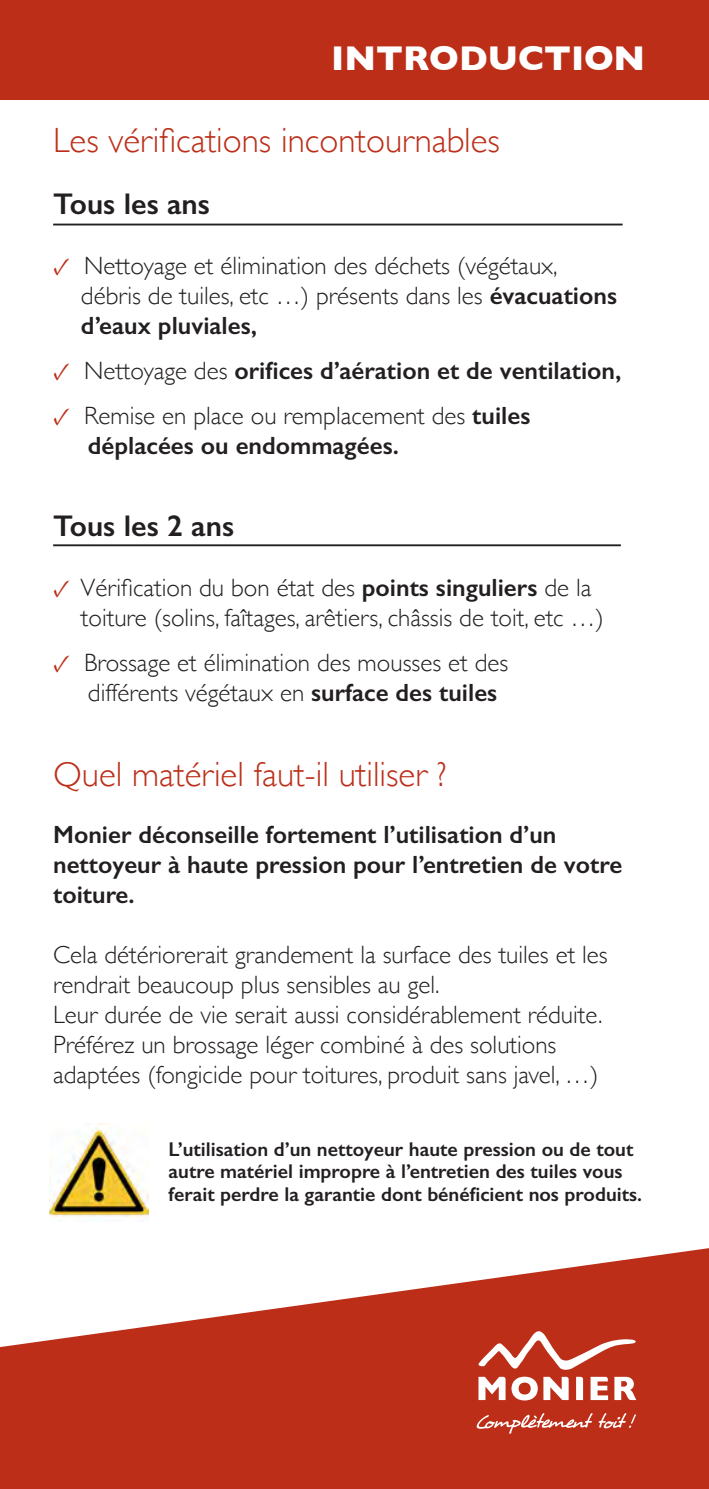
<style>
.page{position:relative;width:709px;height:1489px;background:#fff}
.page>*{position:absolute;margin:0;border:0;box-sizing:border-box;transform-origin:0 0}
.t1{font:300 35px "Gill Sans";color:#bc2e18}
.t2{font:700 35px "Gill Sans";color:#fff}
.t3{font:600 30px "Gill Sans";color:#231f20}
.t4{font:300 25px/30px "Gill Sans";color:#231f20}
.t5{font:600 25px/30px "Gill Sans";color:#231f20}
.t6{font:600 20px/22.5px "Gill Sans";color:#231f20}
.s1{font-family:"Minion Pro";font-weight:400;color:#bc2e18}
.s2{font-weight:600}
.s3{font-weight:300}
</style>
<div class="page">
<hr style="left:53px;top:223px;width:569px;height:2px;background:#231f20">
<hr style="left:53px;top:544px;width:568px;height:2px;background:#231f20">
<svg style="left:0;top:1248px;width:709px;height:240px;fill:#bc2e18"></svg>
<svg style="left:471px;top:1331px;width:165px;height:74px"></svg>
<svg style="left:469px;top:1412px;width:167px;height:26px;background:#c54c3a"></svg>
<div style="left:0;top:0;width:709px;height:99px;background:#bc2e18"></div>
<img style="left:50px;top:1123px;width:98px;height:98px">
<h1 class="t2" style="left:331px;top:30px;width:315px">INTRODUCTION</h1>
<h1 class="t1" style="left:53px;top:113px;width:448px">Les vérifications incontournables</h1>
<p class="t3" style="left:53px;top:186px;width:158px">Tous les ans</p>
<p class="t4" style="left:81px;top:250px;width:537px;text-indent:-28px"><span class="s1">✓</span> Nettoyage et élimination des déchets (végétaux, débris de tuiles, etc …) présents dans les <span class="s2">évacuations d’eaux pluviales,</span></p>
<p class="t5" style="left:53px;top:356px;width:569px"><span class="s1">✓</span> <span class="s3">Nettoyage des</span> orifices d’aération et de ventilation,</p>
<p class="t4" style="left:88px;top:400px;width:444px;text-indent:-35px"><span class="s1">✓</span> Remise en place ou remplacement des <span class="s2">tuiles déplacées ou endommagées.</span></p>
<p class="t3" style="left:53px;top:507px;width:182px">Tous les 2 ans</p>
<p class="t4" style="left:81px;top:571px;width:524px;text-indent:-28px"><span class="s1">✓</span> Vérification du bon état des <span class="s2">points singuliers</span> de la toiture (solins, faîtages, arêtiers, châssis de toit, etc …)</p>
<p class="t4" style="left:88px;top:646px;width:422px;text-indent:-35px"><span class="s1">✓</span> Brossage et élimination des mousses et des différents végétaux en <span class="s2">surface des tuiles</span></p>
<h1 class="t1" style="left:53px;top:747px;width:395px">Quel matériel faut-il utiliser ?</h1>
<p class="t5" style="left:53px;top:819px;width:570px">Monier déconseille fortement l’utilisation d’un nettoyeur à haute pression pour l’entretien de votre toiture.</p>
<p class="t4" style="left:53px;top:938px;width:556px">Cela détériorerait grandement la surface des tuiles et les rendrait beaucoup plus sensibles au gel.<br>Leur durée de vie serait aussi considérablement réduite.<br>Préférez un brossage léger combiné à des solutions adaptées (fongicide pour toitures, produit sans javel, …)</p>
<p class="t6" style="left:169px;top:1137px;width:475px">L’utilisation d’un nettoyeur haute pression ou de tout autre matériel impropre à l’entretien des tuiles vous ferait perdre la garantie dont bénéficient nos produits.</p>
</div>
